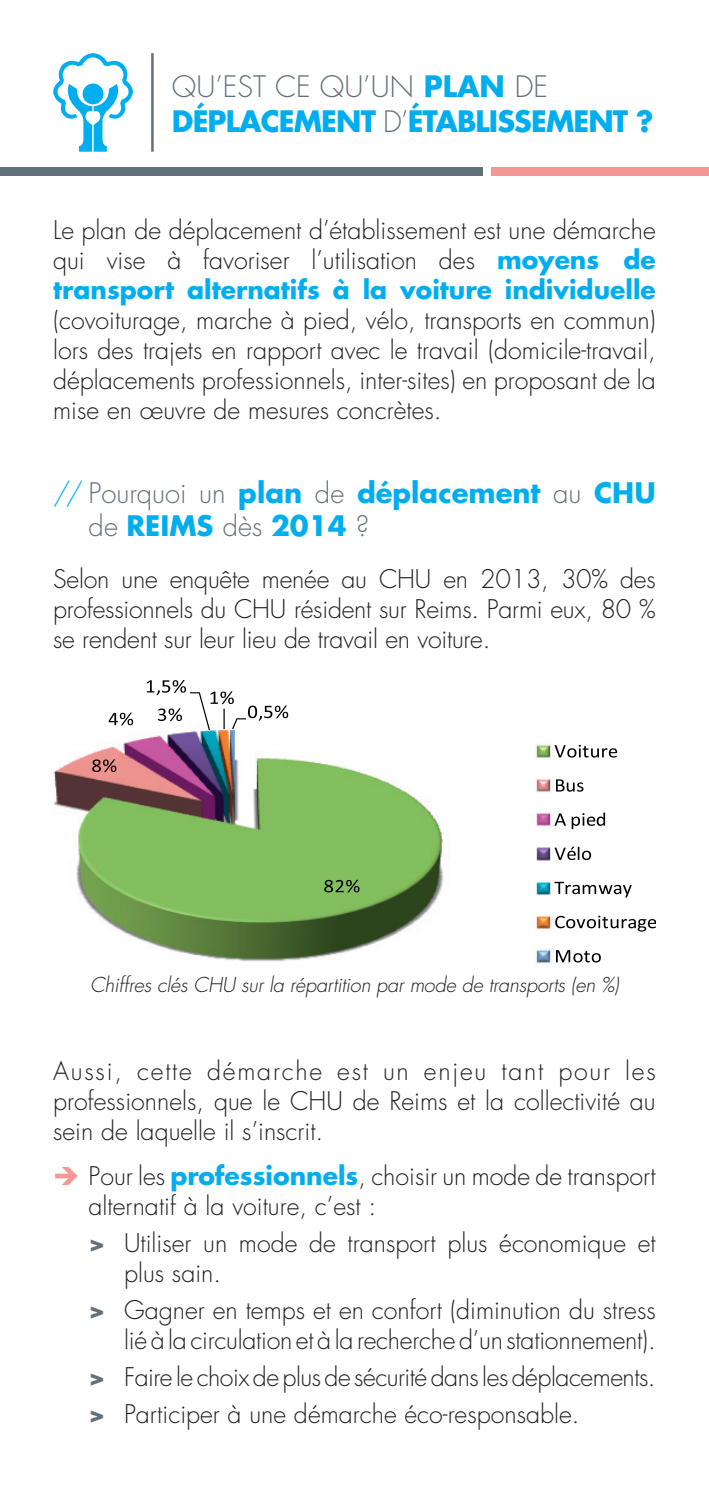
<style>
.page{position:relative;width:709px;height:1489px;background:#fff}
.page>*{position:absolute;margin:0;border:0;box-sizing:border-box;transform-origin:0 0}
.t1{font:700 28.75px/34.5px "Futura";letter-spacing:-.03em;color:#00aeef}
.t2{font:700 27.5px/33px "Futura";color:#00aeef}
.t3{font:300 25px/30px "Futura";color:#231f20;text-align:justify}
.t4{font:300 25px "Futura";letter-spacing:-.02em;color:#231f20}
.t5{font:italic 300 20px "Futura";letter-spacing:-.01em;color:#231f20}
.s1{font-weight:300;color:#627179}
.s2{font-weight:700;color:#00aeef}
.s3{font-weight:300}
.s4{color:#f59795}
.s5{font-weight:700;color:#627179}
</style>
<div class="page">
<svg style="left:53px;top:53px;width:80px;height:99px"></svg>
<hr style="left:151px;top:53px;width:3px;height:99px;background:#627179">
<div style="left:0;top:167px;width:483px;height:9px;background:#627179"></div>
<div style="left:492px;top:167px;width:217px;height:9px;background:#f59795"></div>
<img style="left:53px;top:713px;width:391px;height:249px">
<svg style="left:324px;top:879px;width:35px;height:13px"></svg>
<svg style="left:92px;top:759px;width:24px;height:13px"></svg>
<svg style="left:109px;top:712px;width:24px;height:13px"></svg>
<svg style="left:147px;top:680px;width:141px;height:50px"></svg>
<img style="left:535px;top:743px;width:16px;height:16px">
<svg style="left:554px;top:745px;width:63px;height:12px"></svg>
<img style="left:536px;top:779px;width:15px;height:13px">
<svg style="left:556px;top:779px;width:27px;height:12px"></svg>
<img style="left:536px;top:812px;width:16px;height:15px">
<svg style="left:554px;top:812px;width:51px;height:17px"></svg>
<img style="left:536px;top:847px;width:15px;height:14px">
<svg style="left:554px;top:846px;width:37px;height:14px"></svg>
<img style="left:535px;top:880px;width:17px;height:15px">
<svg style="left:554px;top:881px;width:77px;height:16px"></svg>
<img style="left:536px;top:915px;width:15px;height:14px">
<svg style="left:555px;top:915px;width:101px;height:16px"></svg>
<img style="left:536px;top:949px;width:15px;height:15px">
<svg style="left:556px;top:950px;width:45px;height:12px"></svg>
<p class="t1" style="left:172px;top:69px;width:483px"><span class="s1">QU’EST CE QU’UN</span> PLAN <span class="s1">DE<br></span>DÉPLACEMENT <span class="s1">D’</span>ÉTABLISSEMENT ?</p>
<p class="t3" style="left:53px;top:215px;width:604px">Le plan de déplacement d’établissement est une démarche qui vise à favoriser l’utilisation des <span class="s2">moyens de transport alternatifs à la voiture individuelle </span>(covoiturage, marche à pied, vélo, transports en commun) lors des trajets en rapport avec le travail (domicile-travail, déplacements professionnels, inter-sites) en proposant de la mise en œuvre de mesures concrètes.</p>
<p class="t2" style="left:89px;top:476px;width:568px;text-indent:-35px"><span class="s3">//</span> <span class="s1">Pourquoi un</span> plan <span class="s1">de</span> déplacement <span class="s1">au</span> CHU <span class="s1">de</span> REIMS <span class="s1">dès</span> 2014 <span class="s1">?</span></p>
<p class="t3" style="left:53px;top:564px;width:604px">Selon une enquête menée au CHU en 2013, 30% des professionnels du CHU résident sur Reims. Parmi eux, 80 % se rendent sur leur lieu de travail en voiture.</p>
<p class="t5" style="left:90px;top:972px;width:530px">Chiffres clés CHU sur la répartition par mode de transports (en %)</p>
<p class="t3" style="left:53px;top:1056px;width:604px">Aussi, cette démarche est un enjeu tant pour les professionnels, que le CHU de Reims et la collectivité au sein de laquelle il s’inscrit.</p>
<p class="t3" style="left:89px;top:1161px;width:568px;text-indent:-35px"><span class="s4">➔</span> Pour les <span class="s2">professionnels</span>, choisir un mode de transport alternatif à la voiture, c’est :</p>
<p class="t3" style="left:124px;top:1228px;width:533px;text-indent:-35px"><span class="s5">&gt;</span> Utiliser un mode de transport plus économique et plus sain.</p>
<p class="t3" style="left:89px;top:1295px;width:568px;text-align:right"><span class="s5">&gt;</span> Gagner en temps et en confort (diminution du stress lié à la circulation et à la recherche d’un stationnement).</p>
<p class="t4" style="left:89px;top:1361px;width:568px"><span class="s5">&gt;</span> Faire le choix de plus de sécurité dans les déplacements.</p>
<p class="t3" style="left:89px;top:1399px;width:492px"><span class="s5">&gt;</span> Participer à une démarche éco-responsable.</p>
</div>
